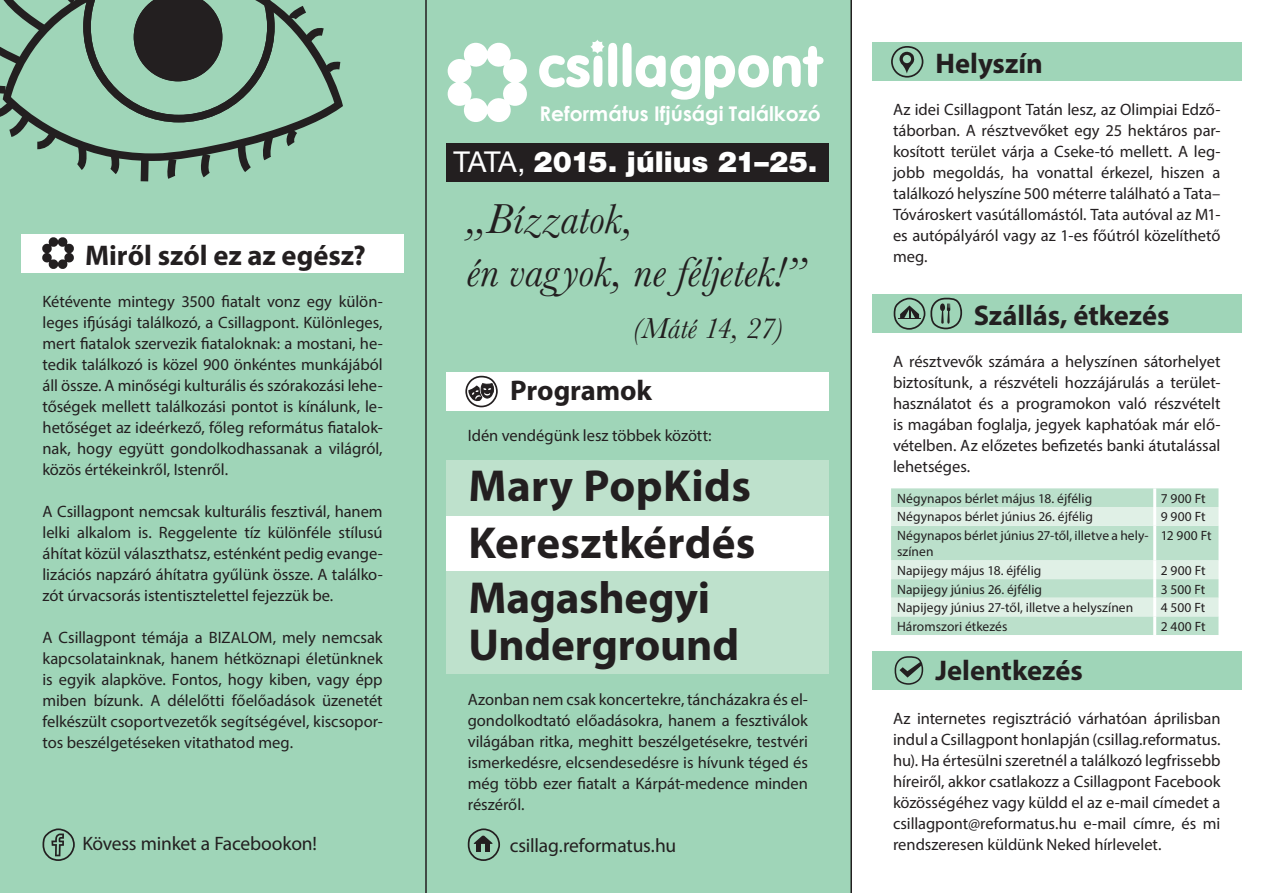
<style>
.page{position:relative;width:1263px;height:893px;background:#fff}
.page>*{position:absolute;margin:0;border:0;box-sizing:border-box;transform-origin:0 0}
.t1{font:700 45px/56.2px "Myriad Pro";color:#231f20;text-align:justify}
.t2{font:italic 43.5px/52.2px "Baskerville";color:#231f20}
.t3{font:italic 30px "Baskerville";letter-spacing:-.015em;color:#231f20}
.t4{font:900 28.8px "Helvetica Neue LT Pro";color:#fff}
.t5{font:700 28.5px "Myriad Pro";color:#231f20}
.t6{font:700 20.25px "Century Gothic";color:#fff}
.t7{font:19.5px "Myriad Pro";letter-spacing:-.01em;color:#231f20}
.t8{font:16.5px/21px "Myriad Pro";letter-spacing:-.005em;color:#231f20;text-align:justify}
.t9{font:13.5px/16.2px "Myriad Pro";letter-spacing:.005em;color:#231f20}
.s1{font-weight:400}
</style>
<div class="page">
<div style="left:0;top:0;width:850px;height:893px;background:#9fd5b8"></div>
<div style="left:872px;top:651px;width:370px;height:38px;background:#9fd5b8"></div>
<div style="left:872px;top:294px;width:370px;height:39px;background:#9fd5b8"></div>
<div style="left:872px;top:43px;width:370px;height:38px;background:#9fd5b8"></div>
<div style="left:21px;top:234px;width:383px;height:38px;background:#fff"></div>
<hr style="left:850px;top:0;width:2px;height:893px;background:#231f20">
<svg style="left:3px;top:0;width:340px;height:161px"></svg>
<svg style="left:83px;top:0;width:192px;height:122px"></svg>
<svg style="left:0;top:74px;width:6px;height:20px"></svg>
<svg style="left:0;top:0;width:76px;height:65px"></svg>
<svg style="left:289px;top:6px;width:17px;height:13px"></svg>
<svg style="left:305px;top:26px;width:19px;height:16px"></svg>
<svg style="left:324px;top:60px;width:16px;height:12px"></svg>
<svg style="left:0;top:102px;width:30px;height:35px"></svg>
<svg style="left:37px;top:131px;width:20px;height:18px"></svg>
<svg style="left:77px;top:146px;width:12px;height:24px"></svg>
<svg style="left:110px;top:154px;width:11px;height:20px"></svg>
<svg style="left:141px;top:159px;width:8px;height:22px"></svg>
<svg style="left:166px;top:159px;width:10px;height:20px"></svg>
<svg style="left:198px;top:153px;width:12px;height:24px"></svg>
<svg style="left:237px;top:142px;width:14px;height:30px"></svg>
<svg style="left:261px;top:134px;width:13px;height:26px"></svg>
<svg style="left:283px;top:128px;width:14px;height:18px"></svg>
<div style="left:891px;top:488px;width:327px;height:147px;background:#bbe0cb"></div>
<svg style="left:891px;top:507px;width:327px;height:109px;background:#cee8d9"></svg>
<hr style="left:1153px;top:488px;width:3px;height:19px;background:#fff">
<hr style="left:1153px;top:526px;width:3px;height:34px;background:#fff">
<hr style="left:1153px;top:560px;width:3px;height:19px;background:#fff">
<hr style="left:1153px;top:579px;width:3px;height:19px;background:#fff">
<hr style="left:1153px;top:598px;width:3px;height:18px;background:#fff">
<hr style="left:1153px;top:616px;width:3px;height:19px;background:#fff">
<hr style="left:1153px;top:507px;width:3px;height:19px;background:#fff">
<svg style="left:42px;top:237px;width:32px;height:32px"></svg>
<svg style="left:895px;top:656px;width:28px;height:29px"></svg>
<svg style="left:43px;top:828px;width:32px;height:33px"></svg>
<svg style="left:894px;top:298px;width:68px;height:32px"></svg>
<div style="left:446px;top:143px;width:383px;height:38px;background:#231f20"></div>
<svg style="left:539px;top:40px;width:284px;height:60px"></svg>
<svg style="left:447px;top:42px;width:80px;height:80px"></svg>
<div style="left:446px;top:372px;width:383px;height:39px;background:#fff"></div>
<svg style="left:465px;top:376px;width:33px;height:31px"></svg>
<svg style="left:468px;top:828px;width:32px;height:33px"></svg>
<hr style="left:425px;top:0;width:2px;height:893px;background:#231f20">
<div style="left:446px;top:516px;width:383px;height:55px;background:#fff"></div>
<div style="left:446px;top:571px;width:383px;height:102px;background:#bee1cc"></div>
<div style="left:446px;top:461px;width:383px;height:55px;background:#bee1cc"></div>
<svg style="left:891px;top:46px;width:32px;height:32px"></svg>
<h3 class="t5" style="left:85px;top:237px;width:282px">Miről szól ez az egész?</h3>
<p class="t8" style="left:43px;top:290px;width:342px">Kétévente mintegy 3500 fiatalt vonz egy külön&shy;leges ifjúsági találkozó, a Csillagpont. Különleges, mert fiatalok szervezik fiataloknak: a mostani, he&shy;tedik találkozó is közel 900 önkéntes munkájából áll össze. A minőségi kulturális és szórakozási lehe&shy;tőségek mellett találkozási pontot is kínálunk, le&shy;hetőséget az ideérkező, főleg református fiatalok&shy;nak, hogy együtt gondolkodhassanak a világról, közös értékeinkről, Istenről.</p>
<p class="t8" style="left:43px;top:500px;width:342px">A Csillagpont nemcsak kulturális fesztivál, hanem lelki alkalom is. Reggelente tíz különféle stílusú áhítat közül választhatsz, esténként pedig evange&shy;lizációs napzáró áhítatra gyűlünk össze. A találko&shy;zót úrvacsorás istentisztelettel fejezzük be.</p>
<p class="t8" style="left:43px;top:626px;width:342px">A Csillagpont témája a BIZALOM, mely nemcsak kapcsolatainknak, hanem hétköznapi életünknek is egyik alapköve. Fontos, hogy kiben, vagy épp miben bízunk. A délelőtti főelőadások üzenetét felkészült csoportvezetők segítségével, kiscsopor&shy;tos beszélgetéseken vitathatod meg.</p>
<p class="t7" style="left:82px;top:832px;width:236px">Kövess minket a Facebookon!</p>
<p class="t6" style="left:539px;top:101px;width:283px">Református Ifjúsági Találkozó</p>
<h3 class="t4" style="left:454px;top:144px;width:365px"><span class="s1">TATA,</span> 2015. július 21–25.</h3>
<h2 class="t2" style="left:467px;top:193px;width:340px">„Bízzatok,<br>én vagyok, ne féljetek!”</h2>
<h3 class="t3" style="left:632px;top:308px;width:153px">(Máté 14, 27)</h3>
<h3 class="t5" style="left:510px;top:372px;width:143px">Programok</h3>
<p class="t8" style="left:468px;top:425px;width:245px">Idén vendégünk lesz többek között:</p>
<h1 class="t1" style="left:468px;top:456px;width:288px">Mary PopKids Keresztkérdés Magashegyi</h1>
<h1 class="t1" style="left:468px;top:615px;width:272px">Underground</h1>
<p class="t8" style="left:468px;top:689px;width:342px">Azonban nem csak koncertekre, táncházakra és el&shy;gondolkodtató előadásokra, hanem a fesztiválok világában ritka, meghitt beszélgetésekre, testvéri ismerkedésre, elcsendesedésre is hívunk téged és még több ezer fiatalt a Kárpát-medence minden részéről.</p>
<p class="t7" style="left:510px;top:833px;width:168px">csillag.reformatus.hu</p>
<h3 class="t5" style="left:935px;top:45px;width:109px">Helyszín</h3>
<p class="t8" style="left:893px;top:99px;width:329px">Az idei Csillagpont Tatán lesz, az Olimpiai Edző&shy;táborban. A résztvevőket egy 25 hektáros par&shy;kosított terület várja a Cseke-tó mellett. A leg&shy;jobb megoldás, ha vonattal érkezel, hiszen a találkozó helyszíne 500 méterre található a Tata– Tóvároskert vasútállomástól. Tata autóval az M1- es autópályáról vagy az 1-es főútról közelíthető meg.</p>
<h3 class="t5" style="left:974px;top:297px;width:197px">Szállás, étkezés</h3>
<p class="t8" style="left:893px;top:351px;width:329px">A résztvevők számára a helyszínen sátorhelyet biztosítunk, a részvételi hozzájárulás a terület&shy;használatot és a programokon való részvételt is magában foglalja, jegyek kaphatóak már elő&shy;vételben. Az előzetes befizetés banki átutalással lehetséges.</p>
<p class="t9" style="left:897px;top:490px;width:197px">Négynapos bérlet május 18. éjfélig</p>
<p class="t9" style="left:1161px;top:490px;width:46px">7 900 Ft</p>
<p class="t9" style="left:897px;top:509px;width:197px">Négynapos bérlet június 26. éjfélig</p>
<p class="t9" style="left:1161px;top:509px;width:46px">9 900 Ft</p>
<p class="t9" style="left:897px;top:527px;width:253px">Négynapos bérlet június 27-től, illetve a hely&shy;színen</p>
<p class="t9" style="left:1161px;top:527px;width:52px">12 900 Ft</p>
<p class="t9" style="left:897px;top:562px;width:146px">Napijegy május 18. éjfélig</p>
<p class="t9" style="left:1161px;top:562px;width:46px">2 900 Ft</p>
<p class="t9" style="left:897px;top:581px;width:147px">Napijegy június 26. éjfélig</p>
<p class="t9" style="left:1161px;top:581px;width:46px">3 500 Ft</p>
<p class="t9" style="left:897px;top:599px;width:238px">Napijegy június 27-től, illetve a helyszínen</p>
<p class="t9" style="left:1161px;top:599px;width:46px">4 500 Ft</p>
<p class="t9" style="left:897px;top:618px;width:112px">Háromszori étkezés</p>
<p class="t9" style="left:1161px;top:618px;width:46px">2 400 Ft</p>
<h3 class="t5" style="left:935px;top:651px;width:149px">Jelentkezés</h3>
<p class="t8" style="left:893px;top:708px;width:329px">Az internetes regisztráció várhatóan áprilisban indul a Csillagpont honlapján (csillag.reformatus. hu). Ha értesülni szeretnél a találkozó legfrissebb híreiről, akkor csatlakozz a Csillagpont Facebook közösségéhez vagy küldd el az e-mail címedet a csillagpont@reformatus.hu e-mail címre, és mi rendszeresen küldünk Neked hírlevelet.</p>
</div>
